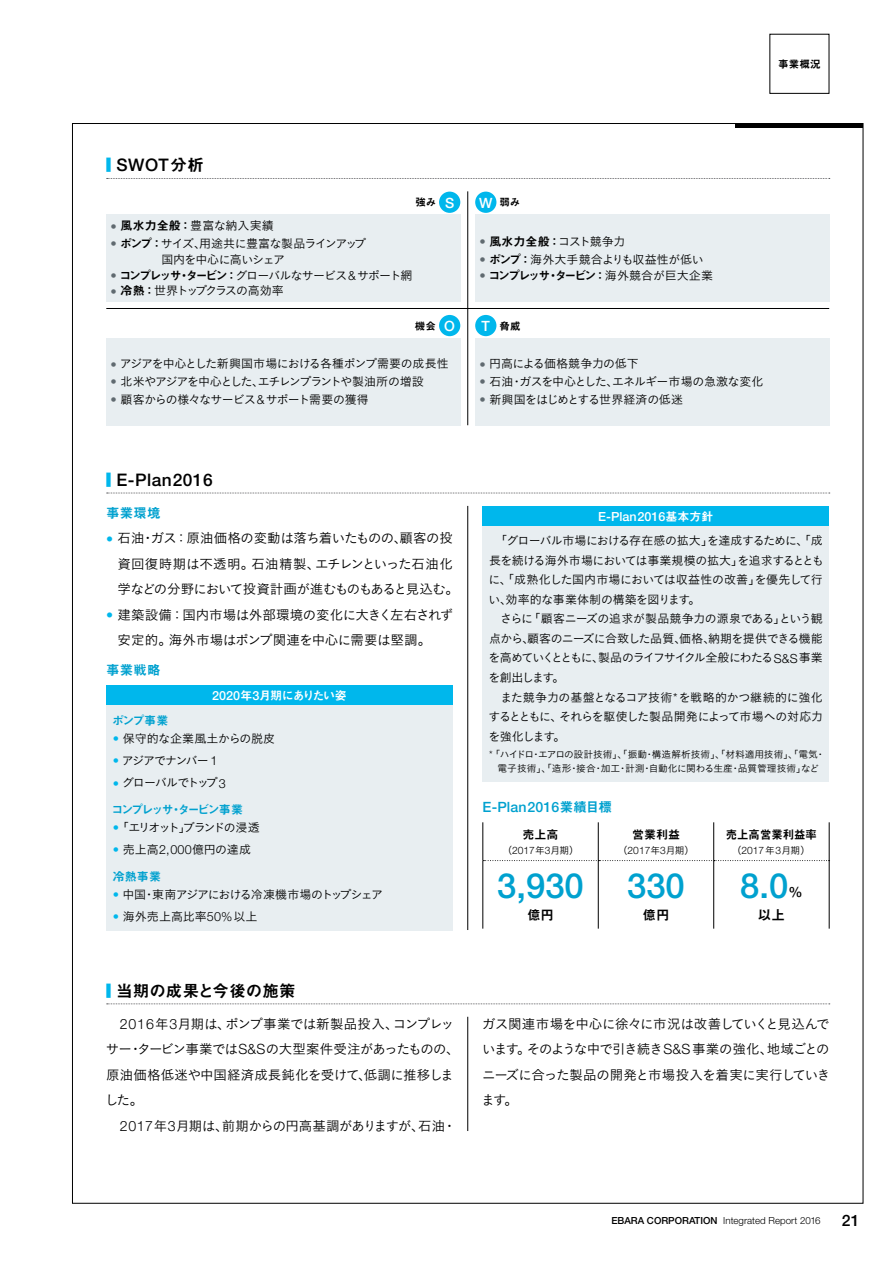
<style>
.page{position:relative;width:893px;height:1263px;background:#fff}
.page>*{position:absolute;margin:0;border:0;box-sizing:border-box;transform-origin:0 0}
.t1{font:500 34.65px "Helvetica Neue LT Std";color:#00a1cf}
.t2{font:500 17.4px "Helvetica Neue LT Std";letter-spacing:.025em;color:#000}
.t3{font:16.5px "Midashi Go Pr 6 N MB31";letter-spacing:-.005em;color:#000}
.t4{font:500 15.75px "Helvetica Neue LT Std";color:#000}
.t5{font:500 14.1px "Helvetica Neue LT Std";letter-spacing:.01em;color:#00a1cf}
.t6{font:500 14.1px "Helvetica Neue LT Std";color:#000}
.t7{font:13.5px/25.5px "Koburina Go Std N W3";letter-spacing:-.03em;color:#000}
.t8{font:13.5px "Koburina Go Std N W3";letter-spacing:-.055em;color:#000}
.t9{font:13.5px "Midashi Go Pr 6 N MB31";letter-spacing:.01em;color:#00a1cf}
.t10{font:13.5px "Midashi Go Pr 6 N MB31";color:#000}
.t11{font:500 12.6px "Helvetica Neue LT Std";color:#fff}
.t12{font:12px/19.5px "Koburina Go Std N W3";letter-spacing:-.05em;color:#000}
.t13{font:12px "Koburina Go Std N W3";letter-spacing:-.09em;color:#000}
.t14{font:12px "Koburina Go Std N W3";letter-spacing:-.01em;color:#000}
.t15{font:12px "Koburina Go Std N W3";letter-spacing:-.08em;color:#000}
.t16{font:12px "Koburina Go Std N W3";letter-spacing:-.1em;color:#000}
.t17{font:12px "Koburina Go Std N W3";letter-spacing:.01em;color:#000}
.t18{font:12px "Koburina Go Std N W3";letter-spacing:-.07em;color:#000}
.t19{font:12px "Midashi Go Pr 6 N MB31";letter-spacing:-.14em;color:#00a1cf}
.t20{font:12px "Midashi Go Pr 6 N MB31";letter-spacing:-.175em;color:#000}
.t21{font:12px "Midashi Go Pr 6 N MB31";color:#000}
.t22{font:12px "Koburina Go Std N W3";letter-spacing:-.14em;color:#000}
.t23{font:12px "Koburina Go Std N W3";letter-spacing:-.15em;color:#000}
.t24{font:12px "Midashi Go Pr 6 N MB31";letter-spacing:-.095em;color:#fff}
.t25{font:12px "Koburina Go Std N W3";letter-spacing:-.005em;color:#000}
.t26{font:12px "Koburina Go Std N W3";letter-spacing:-.03em;color:#000}
.t27{font:12px "Midashi Go Pr 6 N MB31";color:#000;scale:.95 1}
.t28{font:10.5px "Midashi Go Pr 6 N MB31";color:#000}
.t29{font:9.75px/13.5px "Koburina Go Std N W3";color:#000;text-align:center}
.t30{font:300 9.75px "Helvetica Neue LT Std";color:#000}
.s1{font-family:"Midashi Go Pr 6 N MB31";font-weight:400;font-size:16.5px;color:#00b7ec}
.s2{font-family:"Midashi Go Pr 6 N MB31";font-weight:400;font-size:16.5px}
.s3{font-family:"Helvetica Neue LT Std";font-weight:500;font-size:14.1px;color:#fff}
.s4{font-family:"Helvetica Neue LT Std";font-weight:300;font-size:12.6px;color:#606a70}
.s5{font-family:"Midashi Go Pr 6 N MB31"}
.s6{font-family:"Helvetica Neue LT Std";font-weight:300;font-size:12.6px}
.s7{font-family:"Koburina Go Std N W3"}
.s8{font-family:"Helvetica Neue LT Std";font-weight:300;font-size:14.1px;color:#00b7ec}
.s9{font-family:"Helvetica Neue LT Std";font-weight:500;font-size:12.6px}
.s10{font-family:"Helvetica Neue LT Std";font-weight:300;font-size:12.6px;color:#00b7ec}
.s11{color:#00b7ec}
.s12{font-family:"Helvetica Neue LT Std";font-weight:300;font-size:14.1px}
.s13{font-family:"Midashi Go Pr 6 N MB31";font-weight:400;font-size:12px}
.s14{font-family:"Helvetica Neue LT Std";font-weight:300;font-size:10.2px}
.s15{font-family:"Midashi Go Pr 6 N MB31";font-weight:400;font-size:13.5px}
.s16{font-weight:500}
</style>
<div class="page">
<div style="left:736px;top:123px;width:127px;height:5px;background:#000"></div>
<div style="left:106px;top:685px;width:347px;height:21px;background:#00b7ec"></div>
<div style="left:106px;top:706px;width:347px;height:225px;background:#e8eef1"></div>
<hr style="left:106px;top:308px;width:723px;height:1px;background:#000">
<hr style="left:467px;top:191px;width:1px;height:234px;background:#000">
<div style="left:483px;top:506px;width:346px;height:20px;background:#00b7ec"></div>
<div style="left:483px;top:526px;width:346px;height:255px;background:#e8eef1"></div>
<svg style="left:483px;top:822px;width:347px;height:107px"></svg>
<div style="left:106px;top:215px;width:354px;height:87px;background:#e8eef1"></div>
<div style="left:106px;top:338px;width:354px;height:87px;background:#e8eef1"></div>
<div style="left:475px;top:215px;width:354px;height:87px;background:#e8eef1"></div>
<div style="left:475px;top:338px;width:354px;height:87px;background:#e8eef1"></div>
<div style="left:439px;top:192px;width:21px;height:21px;background:#00b7ec;border-radius:50%"></div>
<div style="left:439px;top:315px;width:21px;height:21px;background:#00b7ec;border-radius:50%"></div>
<div style="left:475px;top:192px;width:21px;height:21px;background:#00b7ec;border-radius:50%"></div>
<div style="left:475px;top:315px;width:21px;height:21px;background:#00b7ec;border-radius:50%"></div>
<svg style="left:107px;top:178px;width:723px;height:1px"></svg>
<svg style="left:107px;top:493px;width:723px;height:1px"></svg>
<svg style="left:107px;top:1003px;width:723px;height:1px"></svg>
<hr style="left:467px;top:506px;width:1px;height:424px;background:#000">
<hr style="left:467px;top:1017px;width:1px;height:114px;background:#000">
<p class="t28" style="left:778px;top:55px;width:44px">事業概況</p>
<h2 class="t2" style="left:106px;top:155px;width:99px"><span class="s1">■</span> SWOT<span class="s2">分析</span></h2>
<p class="t28" style="left:416px;top:194px;width:40px">強み <span class="s3">S</span></p>
<p class="t17" style="left:111px;top:217px;width:165px"><span class="s4">•</span> <span class="s5">風水力全般：</span>豊富な納入実績</p>
<p class="t12" style="left:161px;top:236px;width:206px;line-height:15.8px;text-indent:-51px"><span class="s4">•</span> <span class="s5">ポンプ：</span>サイズ、用途共に豊富な製品ラインアップ国内を中心に高いシェア</p>
<p class="t15" style="left:111px;top:266px;width:303px"><span class="s4">•</span> <span class="s5">コンプレッサ・タービン：</span>グローバルなサービス <span class="s6">&amp;</span>サポート網</p>
<p class="t22" style="left:111px;top:282px;width:175px"><span class="s4">•</span> <span class="s5">冷熱：</span>世界トップクラスの高効率</p>
<p class="t28" style="left:415px;top:317px;width:42px">機会 <span class="s3">O</span></p>
<p class="t12" style="left:111px;top:354px;width:340px"><span class="s4">•</span> アジアを中心とした新興国市場における各種ポンプ需要の成長性</p>
<p class="t16" style="left:111px;top:373px;width:315px"><span class="s4">•</span> 北米やアジアを中心とした、エチレンプラントや製油所の増設</p>
<p class="t18" style="left:111px;top:390px;width:260px"><span class="s4">•</span> 顧客からの様々なサービス<span class="s6">&amp;</span>サポート需要の獲得</p>
<p class="t28" style="left:479px;top:194px;width:43px"><span class="s3">W</span> 弱み</p>
<p class="t21" style="left:479px;top:232px;width:148px"><span class="s4">•</span> 風水力全般：<span class="s7">コスト競争力</span></p>
<p class="t14" style="left:479px;top:250px;width:226px"><span class="s4">•</span> <span class="s5">ポンプ：</span>海外大手競合よりも収益性が低い</p>
<p class="t20" style="left:479px;top:266px;width:235px"><span class="s4">•</span> コンプレッサ・タービン：<span class="s7">海外競合が巨大企業</span></p>
<p class="t28" style="left:482px;top:317px;width:40px"><span class="s3">T</span> 脅威</p>
<p class="t26" style="left:479px;top:355px;width:161px"><span class="s4">•</span> 円高による価格競争力の低下</p>
<p class="t12" style="left:479px;top:372px;width:285px"><span class="s4">•</span> 石油・ガスを中心とした、エネルギー市場の急激な変化</p>
<p class="t12" style="left:479px;top:390px;width:205px"><span class="s4">•</span> 新興国をはじめとする世界経済の低迷</p>
<h2 class="t2" style="left:106px;top:469px;width:108px"><span class="s1">■</span> E-Plan2016</h2>
<p class="t9" style="left:106px;top:502px;width:56px">事業環境</p>
<p class="t7" style="left:118px;top:525px;width:343px;text-indent:-11px"><span class="s8">•</span> 石油・ガス：原油価格の変動は落ち着いたものの、顧客の投資回復時期は不透明。石油精製、エチレンといった石油化学などの分野において投資計画が進むものもあると見込む。</p>
<p class="t7" style="left:118px;top:602px;width:337px;text-indent:-11px"><span class="s8">•</span> 建築設備：国内市場は外部環境の変化に大きく左右されず安定的。海外市場はポンプ関連を中心に需要は堅調。</p>
<p class="t9" style="left:106px;top:659px;width:56px">事業戦略</p>
<p class="t24" style="left:212px;top:686px;width:136px"><span class="s9">2020</span>年<span class="s9">3</span>月期にありたい姿</p>
<p class="t19" style="left:112px;top:711px;width:58px">ポンプ事業</p>
<p class="t14" style="left:113px;top:729px;width:164px"><span class="s10">•</span> 保守的な企業風土からの脱皮</p>
<p class="t13" style="left:113px;top:751px;width:106px"><span class="s10">•</span> アジアでナンバー <span class="s6">1</span></p>
<p class="t13" style="left:113px;top:774px;width:115px"><span class="s10">•</span> グローバルでトップ<span class="s6">3</span></p>
<p class="t19" style="left:112px;top:800px;width:133px">コンプレッサ・タービン事業</p>
<p class="t23" style="left:113px;top:818px;width:148px"><span class="s10">•</span>「エリオット」ブランドの浸透</p>
<p class="t25" style="left:113px;top:840px;width:140px"><span class="s10">•</span> 売上高<span class="s6">2,000</span>億円の達成</p>
<p class="t19" style="left:113px;top:866px;width:50px">冷熱事業</p>
<p class="t13" style="left:113px;top:885px;width:272px"><span class="s10">•</span> 中国・東南アジアにおける冷凍機市場のトップシェア</p>
<p class="t17" style="left:113px;top:907px;width:146px"><span class="s10">•</span> 海外売上高比率<span class="s6">50%</span>以上</p>
<h3 class="t3" style="left:106px;top:977px;width:191px"><span class="s11">■</span> 当期の成果と今後の施策</h3>
<p class="t7" style="left:105px;top:1011px;width:356px;text-indent:15px"><span class="s12">2016</span>年<span class="s12">3</span>月期は、ポンプ事業では新製品投入、コンプレッサー・タービン事業では<span class="s12">S&amp;S</span>の大型案件受注があったものの、原油価格低迷や中国経済成長鈍化を受けて、低調に推移しました。</p>
<p class="t8" style="left:120px;top:1115px;width:338px"><span class="s12">2017</span>年<span class="s12">3</span>月期は、前期からの円高基調がありますが、石油・</p>
<p class="t11" style="left:598px;top:509px;width:117px">E-Plan2016<span class="s13">基本方針</span></p>
<p class="t12" style="left:488px;top:531px;width:337px">　「グローバル市場における存在感の拡大」を達成するために、「成長を続ける海外市場においては事業規模の拡大」を追求するとともに、「成熟化した国内市場においては収益性の改善」を優先して行い、効率的な事業体制の構築を図ります。<br>　さらに「顧客ニーズの追求が製品競争力の源泉である」という観点から、顧客のニーズに合致した品質、価格、納期を提供できる機能を高めていくとともに、製品のライフサイクル全般にわたる<span class="s6">S&amp;S</span> 事業を創出します。<br>　また競争力の基盤となるコア技術<span class="s6">*</span>を戦略的かつ継続的に強化するとともに、それらを駆使した製品開発によって市場への対応力を強化します。</p>
<p class="t29" style="left:489px;top:748px;width:338px"><span class="s14">*</span> 「ハイドロ・エアロの設計技術」、「振動・構造解析技術」、「材料適用技術」、「電気・電子技術」、「造形・接合・加工・計測・自動化に関わる生産・品質管理技術」など</p>
<p class="t5" style="left:483px;top:799px;width:131px">E-Plan2016<span class="s15">業績目標</span></p>
<p class="t21" style="left:523px;top:824px;width:37px">売上高</p>
<p class="t29" style="left:502px;top:843px;width:78px">（<span class="s14">2017</span>年<span class="s14">3</span>月期）</p>
<p class="t21" style="left:632px;top:824px;width:49px">営業利益</p>
<p class="t29" style="left:618px;top:843px;width:78px">（<span class="s14">2017</span>年<span class="s14">3</span>月期）</p>
<p class="t27" style="left:726px;top:824px;width:97px">売上高営業利益率</p>
<p class="t29" style="left:732px;top:843px;width:80px">（<span class="s14">2017</span>年<span class="s14">3</span>月期）</p>
<h1 class="t1" style="left:497px;top:865px;width:88px">3,930</h1>
<p class="t10" style="left:527px;top:904px;width:28px">億円</p>
<h1 class="t1" style="left:627px;top:865px;width:59px">330</h1>
<p class="t10" style="left:642px;top:904px;width:28px">億円</p>
<h1 class="t1" style="left:740px;top:865px;width:50px">8.0</h1>
<p class="t6" style="left:789px;top:884px;width:16px">%</p>
<p class="t10" style="left:758px;top:904px;width:28px">以上</p>
<p class="t7" style="left:481px;top:1011px;width:350px;text-align:justify">ガス関連市場を中心に徐々に市況は改善していくと見込んでいます。そのような中で引き続き<span class="s12">S&amp;S</span> 事業の強化、地域ごとのニーズに合った製品の開発と市場投入を着実に実行していきます。</p>
<p class="t30" style="left:611px;top:1214px;width:211px"><span class="s16">EBARA CORPORATION</span> Integrated Report 2016</p>
<h3 class="t4" style="left:842px;top:1210px;width:19px">21</h3>
</div>
